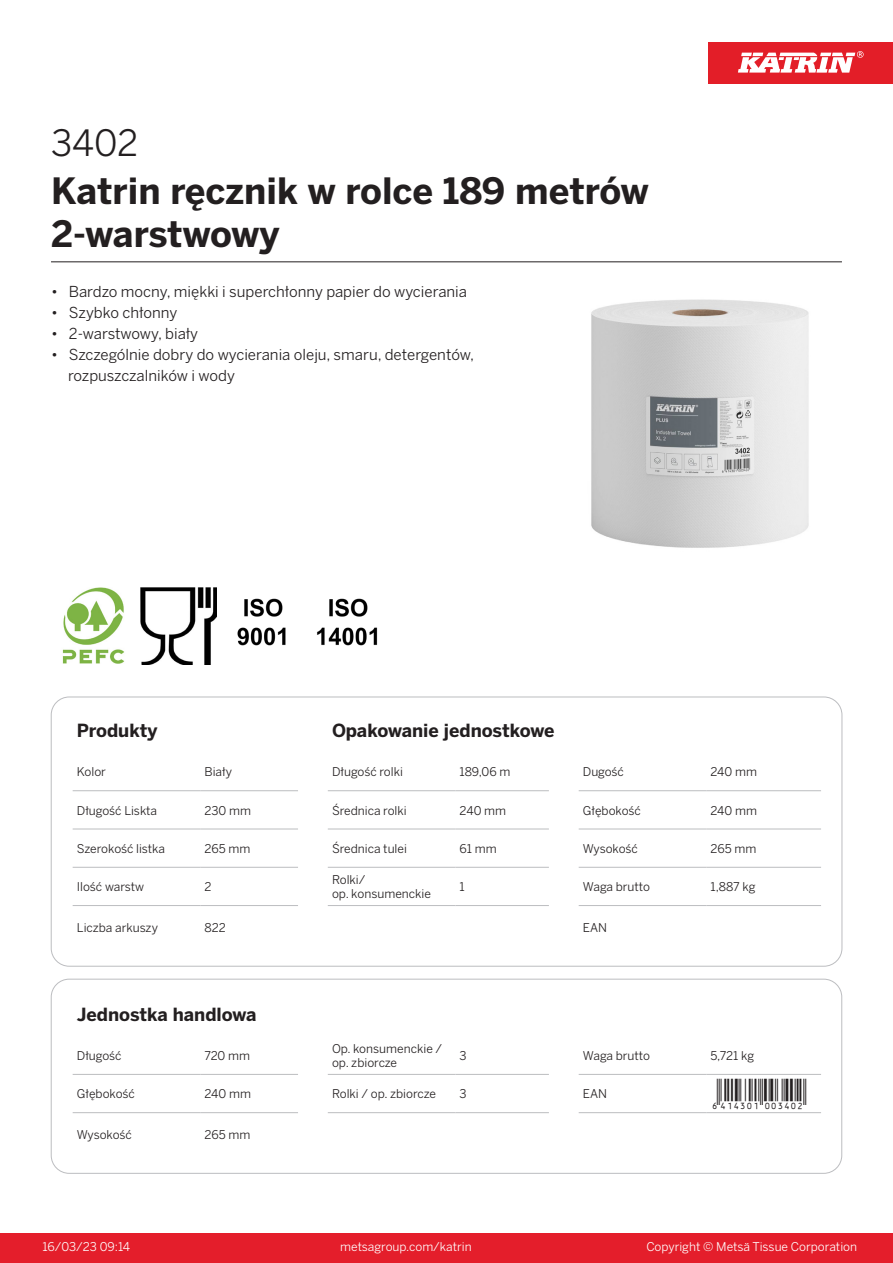
<style>
.page{position:relative;width:893px;height:1263px;background:#fff}
.page>*{position:absolute;margin:0;border:0;box-sizing:border-box;transform-origin:0 0}
.Product_Name{font:700 36px/43.2px "Benton Sans";color:#231f20}
.External_material_co{font:36px "Benton Sans";color:#231f20}
.T_EAN{font:30px "Viisas EAN Matala";color:#231f20}
.T_TableHeader{font:700 18px "Benton Sans";color:#231f20}
.MarketingBullets{font:15px/21px "Benton Sans";color:#231f20}
.T_TableBody{font:12px/14.4px "Benton Sans";color:#231f20}
.t1{font:12px "Benton Sans";color:#fff}
</style>
<div class="page">
<div style="left:0;top:1233px;width:893px;height:30px;background:#e41e2b"></div>
<div style="left:708px;top:43px;width:185px;height:41px;background:#e31e28"></div>
<svg style="left:738px;top:51px;width:126px;height:22px"></svg>
<hr style="left:73px;top:790px;width:127px;height:1px;background:#bcbdc0">
<hr style="left:200px;top:790px;width:98px;height:1px;background:#bcbdc0">
<hr style="left:328px;top:790px;width:127px;height:1px;background:#bcbdc0">
<hr style="left:455px;top:790px;width:94px;height:1px;background:#bcbdc0">
<hr style="left:579px;top:790px;width:127px;height:1px;background:#bcbdc0">
<hr style="left:706px;top:790px;width:115px;height:1px;background:#bcbdc0">
<hr style="left:73px;top:829px;width:127px;height:1px;background:#bcbdc0">
<hr style="left:200px;top:829px;width:98px;height:1px;background:#bcbdc0">
<hr style="left:328px;top:829px;width:127px;height:1px;background:#bcbdc0">
<hr style="left:455px;top:829px;width:94px;height:1px;background:#bcbdc0">
<hr style="left:579px;top:829px;width:127px;height:1px;background:#bcbdc0">
<hr style="left:706px;top:829px;width:115px;height:1px;background:#bcbdc0">
<hr style="left:73px;top:867px;width:127px;height:1px;background:#bcbdc0">
<hr style="left:200px;top:867px;width:98px;height:1px;background:#bcbdc0">
<hr style="left:328px;top:867px;width:127px;height:1px;background:#bcbdc0">
<hr style="left:455px;top:867px;width:94px;height:1px;background:#bcbdc0">
<hr style="left:579px;top:867px;width:127px;height:1px;background:#bcbdc0">
<hr style="left:706px;top:867px;width:115px;height:1px;background:#bcbdc0">
<hr style="left:73px;top:905px;width:127px;height:1px;background:#bcbdc0">
<hr style="left:200px;top:905px;width:98px;height:1px;background:#bcbdc0">
<hr style="left:328px;top:905px;width:127px;height:1px;background:#bcbdc0">
<hr style="left:455px;top:905px;width:94px;height:1px;background:#bcbdc0">
<hr style="left:579px;top:905px;width:127px;height:1px;background:#bcbdc0">
<hr style="left:706px;top:905px;width:115px;height:1px;background:#bcbdc0">
<hr style="left:73px;top:1074px;width:127px;height:1px;background:#bcbdc0">
<hr style="left:200px;top:1074px;width:98px;height:1px;background:#bcbdc0">
<hr style="left:328px;top:1074px;width:127px;height:1px;background:#bcbdc0">
<hr style="left:455px;top:1074px;width:94px;height:1px;background:#bcbdc0">
<hr style="left:579px;top:1074px;width:127px;height:1px;background:#bcbdc0">
<hr style="left:706px;top:1074px;width:115px;height:1px;background:#bcbdc0">
<hr style="left:73px;top:1112px;width:127px;height:1px;background:#bcbdc0">
<hr style="left:200px;top:1112px;width:98px;height:1px;background:#bcbdc0">
<hr style="left:328px;top:1112px;width:127px;height:1px;background:#bcbdc0">
<hr style="left:455px;top:1112px;width:94px;height:1px;background:#bcbdc0">
<hr style="left:579px;top:1112px;width:127px;height:1px;background:#bcbdc0">
<hr style="left:706px;top:1112px;width:115px;height:1px;background:#bcbdc0">
<div style="left:51px;top:979px;width:791px;height:194px;border:1px solid #bcbdc0;border-radius:18px"></div>
<img style="left:591px;top:299px;width:218px;height:249px">
<img style="left:62px;top:587px;width:63px;height:77px">
<img style="left:140px;top:587px;width:77px;height:77px">
<img style="left:237px;top:598px;width:49px;height:48px">
<img style="left:317px;top:598px;width:61px;height:48px">
<hr style="left:51px;top:261px;width:791px;height:1px;background:#231f20">
<p class="External_material_co" style="left:51px;top:121px;width:89px">3402</p>
<p class="Product_Name" style="left:51px;top:170px;width:599px">Katrin ręcznik w rolce 189 metrów<br>2-warstwowy</p>
<p class="MarketingBullets" style="left:51px;top:281px;width:418px">• Bardzo mocny, miękki i superchłonny papier do wycierania</p>
<p class="MarketingBullets" style="left:51px;top:302px;width:128px">• Szybko chłonny</p>
<p class="MarketingBullets" style="left:51px;top:323px;width:149px">• 2-warstwowy, biały</p>
<p class="MarketingBullets" style="left:68px;top:344px;width:408px;text-indent:-17px">• Szczególnie dobry do wycierania oleju, smaru, detergentów, rozpuszczalników i wody</p>
<p class="T_TableHeader" style="left:77px;top:719px;width:82px">Produkty</p>
<p class="T_TableHeader" style="left:332px;top:719px;width:224px">Opakowanie jednostkowe</p>
<p class="T_TableBody" style="left:77px;top:765px;width:31px">Kolor</p>
<p class="T_TableBody" style="left:204px;top:765px;width:29px">Biały</p>
<p class="T_TableBody" style="left:332px;top:765px;width:72px">Długość rolki</p>
<p class="T_TableBody" style="left:460px;top:765px;width:52px">189,06 m</p>
<p class="T_TableBody" style="left:583px;top:765px;width:43px">Dugość</p>
<p class="T_TableBody" style="left:710px;top:765px;width:48px">240 mm</p>
<p class="T_TableBody" style="left:77px;top:803px;width:82px">Długość Liskta</p>
<p class="T_TableBody" style="left:204px;top:803px;width:48px">230 mm</p>
<p class="T_TableBody" style="left:332px;top:803px;width:76px">Średnica rolki</p>
<p class="T_TableBody" style="left:460px;top:803px;width:48px">240 mm</p>
<p class="T_TableBody" style="left:583px;top:803px;width:60px">Głębokość</p>
<p class="T_TableBody" style="left:710px;top:803px;width:48px">240 mm</p>
<p class="T_TableBody" style="left:77px;top:841px;width:90px">Szerokość listka</p>
<p class="T_TableBody" style="left:204px;top:841px;width:47px">265 mm</p>
<p class="T_TableBody" style="left:332px;top:841px;width:76px">Średnica tulei</p>
<p class="T_TableBody" style="left:460px;top:841px;width:39px">61 mm</p>
<p class="T_TableBody" style="left:583px;top:841px;width:56px">Wysokość</p>
<p class="T_TableBody" style="left:710px;top:841px;width:47px">265 mm</p>
<p class="T_TableBody" style="left:77px;top:879px;width:69px">Ilość warstw</p>
<p class="T_TableBody" style="left:204px;top:879px;width:9px">2</p>
<p class="T_TableBody" style="left:332px;top:872px;width:35px">Rolki/</p>
<p class="T_TableBody" style="left:332px;top:887px;width:100px">op. konsumenckie</p>
<p class="T_TableBody" style="left:460px;top:879px;width:7px">1</p>
<p class="T_TableBody" style="left:583px;top:879px;width:69px">Waga brutto</p>
<p class="T_TableBody" style="left:710px;top:879px;width:46px">1,887 kg</p>
<p class="T_TableBody" style="left:77px;top:920px;width:83px">Liczba arkuszy</p>
<p class="T_TableBody" style="left:204px;top:920px;width:23px">822</p>
<p class="T_TableBody" style="left:583px;top:920px;width:26px">EAN</p>
<p class="T_TableHeader" style="left:77px;top:1003px;width:181px">Jednostka handlowa</p>
<p class="T_TableBody" style="left:77px;top:1048px;width:46px">Długość</p>
<p class="T_TableBody" style="left:204px;top:1048px;width:47px">720 mm</p>
<p class="T_TableBody" style="left:332px;top:1041px;width:112px">Op. konsumenckie / op. zbiorcze</p>
<p class="T_TableBody" style="left:460px;top:1048px;width:9px">3</p>
<p class="T_TableBody" style="left:583px;top:1048px;width:69px">Waga brutto</p>
<p class="T_TableBody" style="left:710px;top:1048px;width:45px">5,721 kg</p>
<p class="T_TableBody" style="left:77px;top:1087px;width:60px">Głębokość</p>
<p class="T_TableBody" style="left:204px;top:1087px;width:48px">240 mm</p>
<p class="T_TableBody" style="left:332px;top:1087px;width:105px">Rolki / op. zbiorcze</p>
<p class="T_TableBody" style="left:460px;top:1087px;width:9px">3</p>
<p class="T_TableBody" style="left:583px;top:1087px;width:26px">EAN</p>
<p class="T_EAN" style="left:710px;top:1078px;width:97px">*6414301003402*</p>
<p class="T_TableBody" style="left:77px;top:1127px;width:56px">Wysokość</p>
<p class="T_TableBody" style="left:204px;top:1127px;width:47px">265 mm</p>
<p class="t1" style="left:43px;top:1239px;width:89px">16/03/23 09:14</p>
<p class="t1" style="left:340px;top:1239px;width:133px">metsagroup.com/katrin</p>
<p class="t1" style="left:646px;top:1239px;width:212px">Copyright © Metsä Tissue Corporation</p>
</div>
